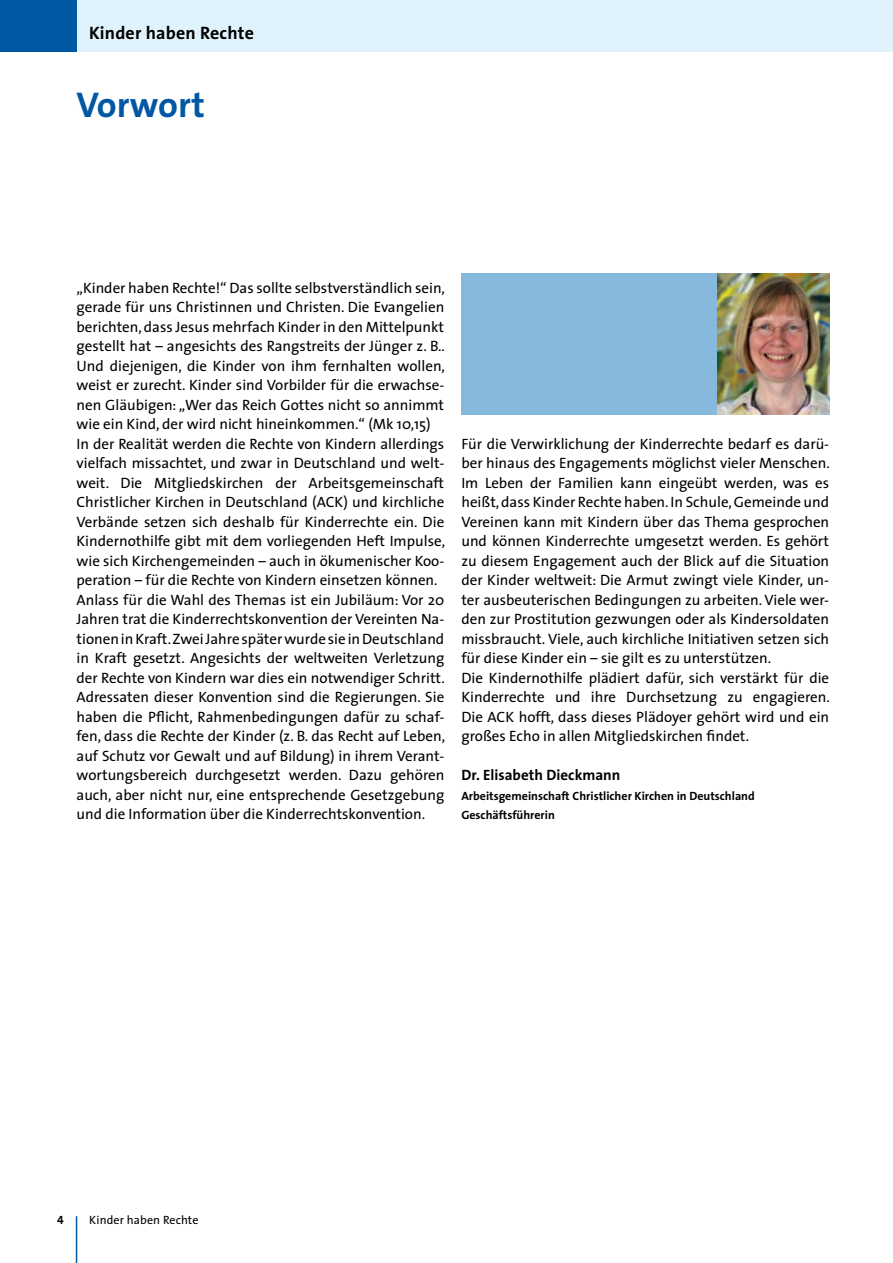
<style>
.page{position:relative;width:893px;height:1263px;background:#fff}
.page>*{position:absolute;margin:0;border:0;box-sizing:border-box;transform-origin:0 0}
.t1{font:700 36px "The Sans";color:#0057a3}
.t2{font:700 18px "The Sans";letter-spacing:.01em;color:#000}
.t3{font:15px/19.5px "The Sans";color:#000}
.t4{font:700 15px "The Sans";color:#000}
.t5{font:700 12px/19.5px "The Sans";color:#000}
.t6{font:12px "The Sans";letter-spacing:.01em;color:#000}
.t7{font:12px "The Sans Bold Caps";color:#000}
</style>
<div class="page">
<div style="left:461px;top:273px;width:257px;height:142px;background:#87b9dd"></div>
<img style="left:718px;top:273px;width:111px;height:142px">
<hr style="left:76px;top:1216px;width:1px;height:47px;background:#0057a3">
<div style="left:0;top:0;width:893px;height:51px;background:#e0f3fc"></div>
<div style="left:0;top:0;width:77px;height:51px;background:#0057a3"></div>
<p class="t2" style="left:89px;top:17px;width:166px">Kinder haben Rechte</p>
<h1 class="t1" style="left:77px;top:75px;width:130px">Vorwort</h1>
<p class="t3" style="left:77px;top:278px;width:370px">„Kinder haben Rechte!“ Das sollte selbstverständlich sein, gerade für uns Christinnen und Christen. Die Evangelien berichten, dass Jesus mehrfach Kinder in den Mittelpunkt gestellt hat – angesichts des Rangstreits der Jünger z. B..<br>Und diejenigen, die Kinder von ihm fernhalten wollen, weist er zurecht. Kinder sind Vorbilder für die erwachse&shy;nen Gläubigen: „Wer das Reich Gottes nicht so annimmt wie ein Kind, der wird nicht hineinkommen.“ (Mk 10,15)<br>In der Realität werden die Rechte von Kindern allerdings vielfach missachtet, und zwar in Deutschland und welt&shy;weit. Die Mitgliedskirchen der Arbeitsgemeinschaft Christlicher Kirchen in Deutschland (ACK) und kirchliche Verbände setzen sich deshalb für Kinderrechte ein. Die Kindernothilfe gibt mit dem vorliegenden Heft Impulse, wie sich Kirchengemeinden – auch in ökumenischer Koo&shy;peration – für die Rechte von Kindern einsetzen können.<br>Anlass für die Wahl des Themas ist ein Jubiläum: Vor 20<br>Jahren trat die Kinderrechtskonvention der Vereinten Na&shy;tionen in Kraft. Zwei Jahre später wurde sie in Deutschland in Kraft gesetzt. Angesichts der weltweiten Verletzung der Rechte von Kindern war dies ein notwendiger Schritt.<br>Adressaten dieser Konvention sind die Regierungen. Sie haben die Pflicht, Rahmenbedingungen dafür zu schaf&shy;fen, dass die Rechte der Kinder (z. B. das Recht auf Leben, auf Schutz vor Gewalt und auf Bildung) in ihrem Verant&shy;wortungsbereich durchgesetzt werden. Dazu gehören auch, aber nicht nur, eine entsprechende Gesetzgebung und die Information über die Kinderrechtskonvention.</p>
<p class="t3" style="left:461px;top:434px;width:370px">Für die Verwirklichung der Kinderrechte bedarf es darü&shy;ber hinaus des Engagements möglichst vieler Menschen.<br>Im Leben der Familien kann eingeübt werden, was es heißt, dass Kinder Rechte haben. In Schule, Gemeinde und Vereinen kann mit Kindern über das Thema gesprochen und können Kinderrechte umgesetzt werden. Es gehört zu diesem Engagement auch der Blick auf die Situation der Kinder weltweit: Die Armut zwingt viele Kinder, un&shy;ter ausbeuterischen Bedingungen zu arbeiten. Viele wer&shy;den zur Prostitution gezwungen oder als Kindersoldaten missbraucht. Viele, auch kirchliche Initiativen setzen sich für diese Kinder ein – sie gilt es zu unterstützen.<br>Die Kindernothilfe plädiert dafür, sich verstärkt für die Kinderrechte und ihre Durchsetzung zu engagieren.<br>Die ACK hofft, dass dieses Plädoyer gehört wird und ein großes Echo in allen Mitgliedskirchen findet.</p>
<p class="t4" style="left:461px;top:763px;width:160px">Dr. Elisabeth Dieckmann</p>
<p class="t5" style="left:461px;top:786px;width:295px">Arbeitsgemeinschaft Christlicher Kirchen in Deutschland<br>Geschäftsführerin</p>
<p class="t7" style="left:57px;top:1210px;width:8px">4</p>
<p class="t6" style="left:89px;top:1210px;width:111px">Kinder haben Rechte</p>
</div>
